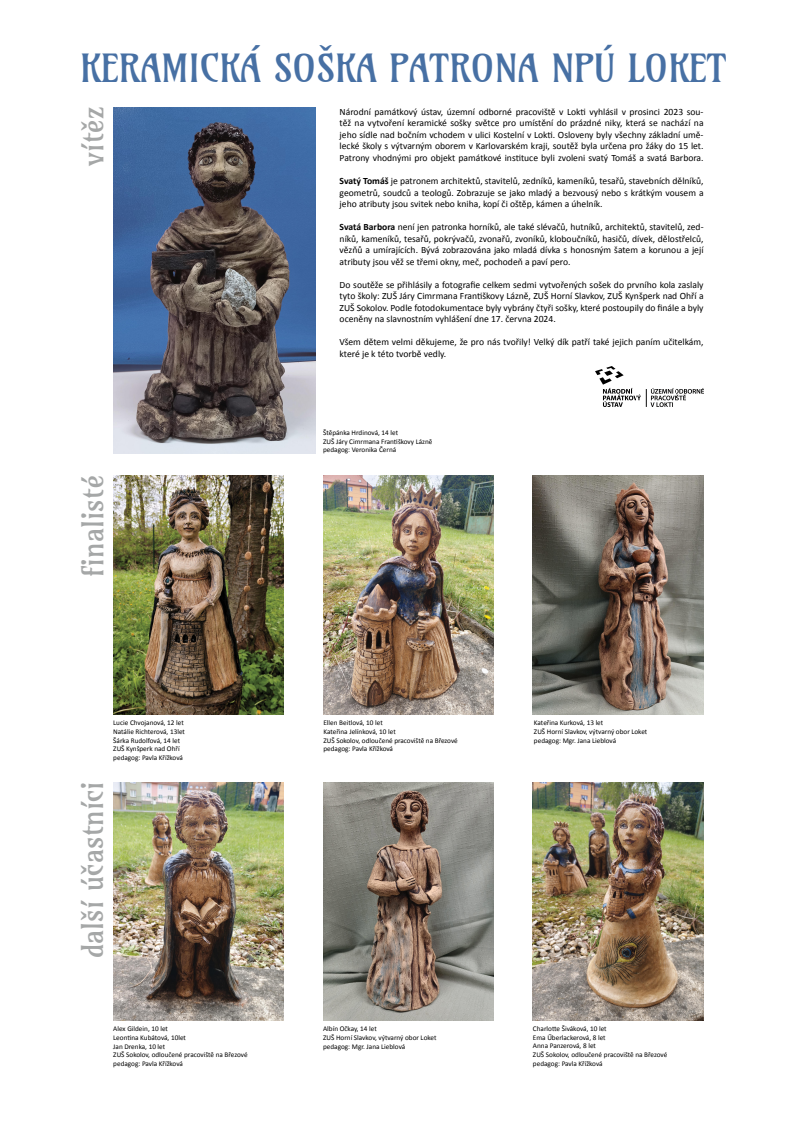
<style>
.page{position:relative;width:806px;height:1134px;background:#fff}
.page>*{position:absolute;margin:0;border:0;box-sizing:border-box;transform-origin:0 0}
.t1{font:37.2px "Amarante";color:#4770a4}
.t2{font:28.8px "Amarante";color:#a5a7a7}
.t3{font:9.6px/11.5px "Calibri";color:#000;text-align:justify}
.t4{font:7.2px/8.6px "Calibri";color:#000}
.s1{font-weight:700}
</style>
<div class="page">
<img style="left:113px;top:108px;width:203px;height:346px">
<img style="left:323px;top:476px;width:170px;height:238px">
<img style="left:113px;top:476px;width:170px;height:238px">
<img style="left:532px;top:476px;width:171px;height:238px">
<img style="left:113px;top:783px;width:170px;height:237px">
<img style="left:323px;top:783px;width:170px;height:237px">
<img style="left:532px;top:783px;width:171px;height:237px">
<img style="left:595px;top:367px;width:108px;height:40px">
<h1 class="t1" style="left:80px;top:45px;width:647px">KERAMICKÁ SOŠKA PATRONA NPÚ LOKET</h1>
<h2 class="t2" style="left:75px;top:166px;width:61px;rotate:-90deg">vítěz</h2>
<p class="t3" style="left:339px;top:106px;width:365px">Národní památkový ústav, územní odborné pracoviště v Lokti vyhlásil v prosinci 2023 sou&shy;těž na vytvoření keramické sošky světce pro umístění do prázdné niky, která se nachází na jeho sídle nad bočním vchodem v ulici Kostelní v Lokti. Osloveny byly všechny základní umě&shy;lecké školy s výtvarným oborem v Karlovarském kraji, soutěž byla určena pro žáky do 15 let.<br>Patrony vhodnými pro objekt památkové instituce byli zvoleni svatý Tomáš a svatá Barbora.</p>
<p class="t3" style="left:339px;top:175px;width:365px"><span class="s1">Svatý Tomáš</span> je patronem architektů, stavitelů, zedníků, kameníků, tesařů, stavebních dělníků, geometrů, soudců a teologů. Zobrazuje se jako mladý a bezvousý nebo s krátkým vousem a jeho atributy jsou svitek nebo kniha, kopí či oštěp, kámen a úhelník.</p>
<p class="t3" style="left:339px;top:221px;width:365px"><span class="s1">Svatá Barbora</span> není jen patronka horníků, ale také slévačů, hutníků, architektů, stavitelů, zed&shy;níků, kameníků, tesařů, pokrývačů, zvonařů, zvoníků, kloboučníků, hasičů, dívek, dělostřelců, vězňů a umírajících. Bývá zobrazována jako mladá dívka s honosným šatem a korunou a její atributy jsou věž se třemi okny, meč, pochodeň a paví pero.</p>
<p class="t3" style="left:339px;top:279px;width:365px">Do soutěže se přihlásily a fotografie celkem sedmi vytvořených sošek do prvního kola zaslaly tyto školy: ZUŠ Járy Cimrmana Františkovy Lázně, ZUŠ Horní Slavkov, ZUŠ Kynšperk nad Ohří a ZUŠ Sokolov. Podle fotodokumentace byly vybrány čtyři sošky, které postoupily do finále a byly oceněny na slavnostním vyhlášení dne 17. června 2024.</p>
<p class="t3" style="left:339px;top:336px;width:365px">Všem dětem velmi děkujeme, že pro nás tvořily! Velký dík patří také jejich paním učitelkám, které je k této tvorbě vedly.</p>
<h2 class="t2" style="left:75px;top:577px;width:104px;rotate:-90deg">finalisté</h2>
<p class="t4" style="left:323px;top:428px;width:111px">Štěpánka Hrdinová, 14 let<br>ZUŠ Járy Cimrmana Františkovy Lázně pedagog: Veronika Černá</p>
<h2 class="t2" style="left:75px;top:958px;width:179px;rotate:-90deg">další účastníci</h2>
<p class="t4" style="left:113px;top:718px;width:73px">Lucie Chvojanová, 12 let<br>Natálie Richterová, 13let<br>Šárka Rudolfová, 14 let<br>ZUŠ Kynšperk nad Ohří pedagog: Pavla Křížková</p>
<p class="t4" style="left:323px;top:718px;width:136px">Ellen Beitlová, 10 let<br>Kateřina Jelínková, 10 let<br>ZUŠ Sokolov, odloučené pracoviště na Březové pedagog: Pavla Křížková</p>
<p class="t4" style="left:533px;top:718px;width:115px">Kateřina Kurková, 13 let<br>ZUŠ Horní Slavkov, výtvarný obor Loket pedagog: Mgr. Jana Lieblová</p>
<p class="t4" style="left:113px;top:1024px;width:136px">Alex Gildein, 10 let<br>Leontina Kubátová, 10let<br>Jan Drenka, 10 let<br>ZUŠ Sokolov, odloučené pracoviště na Březové pedagog: Pavla Křížková</p>
<p class="t4" style="left:532px;top:1024px;width:136px">Charlotte Šiváková, 10 let<br>Ema Űberlackerová, 8 let<br>Anna Panzerová, 8 let<br>ZUŠ Sokolov, odloučené pracoviště na Březové pedagog: Pavla Křížková</p>
<p class="t4" style="left:323px;top:1024px;width:115px">Albín Očkay, 14 let<br>ZUŠ Horní Slavkov, výtvarný obor Loket pedagog: Mgr. Jana Lieblová</p>
</div>
